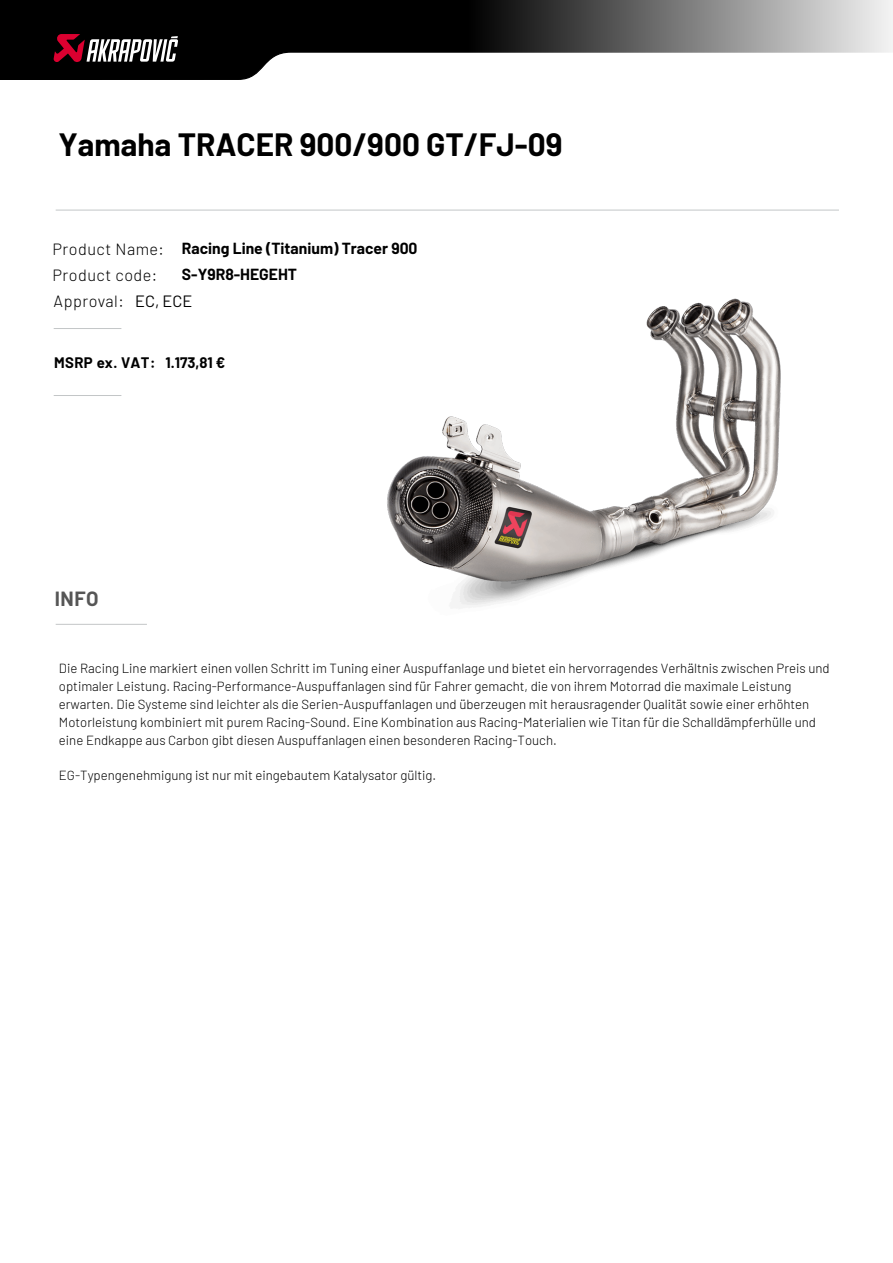
<style>
.page{position:relative;width:893px;height:1263px;background:#fff}
.page>*{position:absolute;margin:0;border:0;box-sizing:border-box;transform-origin:0 0}
.t1{font:700 31.5px "Barlow";color:#000}
.t2{font:700 20.1px "Barlow";color:#565656}
.t3{font:16.35px "Barlow";color:#000}
.t4{font:300 16.2px "Barlow";letter-spacing:.03em;color:#000}
.t5{font:700 15.75px/26.4px "Barlow";color:#000}
.t6{font:700 14.85px "Barlow";letter-spacing:.03em;color:#000}
.t7{font:700 14.85px "Barlow";color:#000}
.t8{font:300 13.2px/18px "Barlow";color:#000}
</style>
<div class="page">
<img style="left:387px;top:298px;width:394px;height:311px">
<svg style="left:0;top:0;width:893px;height:80px"></svg>
<svg style="left:53px;top:34px;width:125px;height:29px"></svg>
<hr style="left:54px;top:328px;width:67px;height:1px;background:#c3c6c7">
<hr style="left:54px;top:395px;width:67px;height:1px;background:#c3c6c7">
<hr style="left:56px;top:624px;width:91px;height:1px;background:#c3c6c7">
<hr style="left:56px;top:210px;width:783px;height:1px;background:#c3c6c7">
<h1 class="t1" style="left:58px;top:125px;width:505px">Yamaha TRACER 900/900 GT/FJ-09</h1>
<p class="t5" style="left:182px;top:234px;width:237px">Racing Line (Titanium) Tracer 900<br>S-Y9R8-HEGEHT</p>
<p class="t3" style="left:135px;top:291px;width:59px">EC, ECE</p>
<p class="t4" style="left:53px;top:237px;width:113px">Product Name:</p>
<p class="t4" style="left:53px;top:263px;width:106px">Product code:</p>
<p class="t4" style="left:54px;top:290px;width:72px">Approval:</p>
<p class="t6" style="left:54px;top:352px;width:103px">MSRP ex. VAT:</p>
<p class="t7" style="left:165px;top:353px;width:61px">1.173,81 €</p>
<h2 class="t2" style="left:55px;top:584px;width:45px">INFO</h2>
<p class="t8" style="left:59px;top:658px;width:772px">Die Racing Line markiert einen vollen Schritt im Tuning einer Auspuffanlage und bietet ein hervorragendes Verhältnis zwischen Preis und optimaler Leistung. Racing-Performance-Auspuffanlagen sind für Fahrer gemacht, die von ihrem Motorrad die maximale Leistung erwarten. Die Systeme sind leichter als die Serien-Auspuffanlagen und überzeugen mit herausragender Qualität sowie einer erhöhten Motorleistung kombiniert mit purem Racing-Sound. Eine Kombination aus Racing-Materialien wie Titan für die Schalldämpferhülle und eine Endkappe aus Carbon gibt diesen Auspuffanlagen einen besonderen Racing-Touch.</p>
<p class="t8" style="left:59px;top:766px;width:379px">EG-Typengenehmigung ist nur mit eingebautem Katalysator gültig.</p>
</div>
